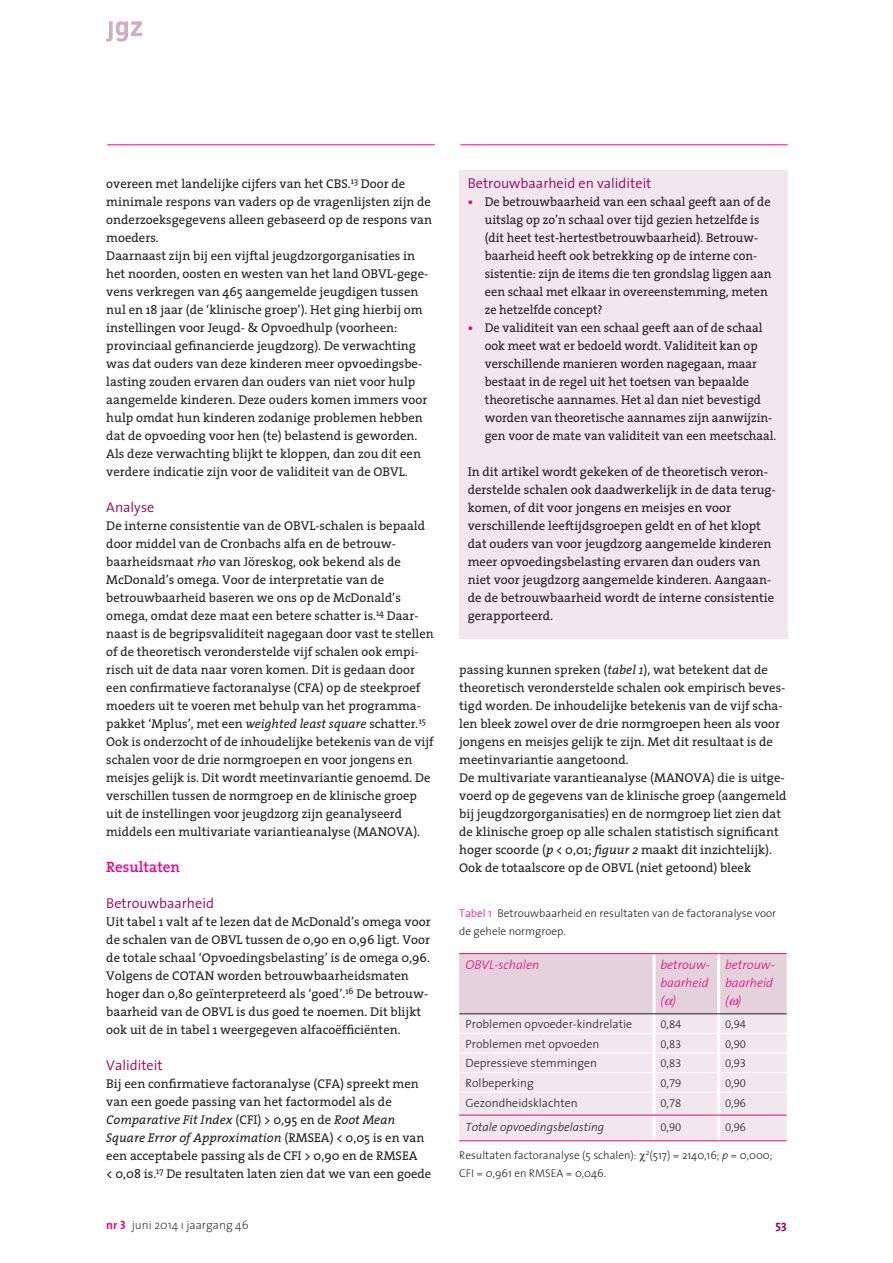
<style>
.page{position:relative;width:893px;height:1263px;background:#fff}
.page>*{position:absolute;margin:0;border:0;box-sizing:border-box;transform-origin:0 0}
.t1{font:600 15px "The Serif";color:#ed028c}
.t2{font:300 14.25px "The Sans";color:#9e015e}
.t3{font:12.75px/18px "The Serif";color:#231f20}
.t4{font:italic 300 12.75px/18px "The Sans";color:#ed028c}
.t5{font:300 12px "The Sans";color:#231f20}
.t6{font:italic 300 12px "The Sans";color:#231f20}
.t7{font:200 12px "The Sans";color:#231f20}
.t8{font:700 12px "The Serif";color:#9e015e}
.t9{font:300 11.25px/18px "The Sans";color:#231f20}
.t10{font:11.25px "The Sans Light Expert";color:#231f20}
.s1{font-style:italic}
.s2{font-weight:700;color:#ed028c}
.s3{color:#ed028c}
.s4{font-family:"The Sans";font-weight:300;font-size:12px}
.s5{font-family:"The Sans Bold Caps";font-weight:400;color:#ed028c}
</style>
<div class="page">
<svg style="left:106px;top:21px;width:36px;height:21px"></svg>
<hr style="left:460px;top:145px;width:328px;height:1px;background:#ed028c">
<hr style="left:107px;top:145px;width:328px;height:1px;background:#ed028c">
<div style="left:459px;top:170px;width:329px;height:468px;background:#f1e8ed"></div>
<svg style="left:459px;top:953px;width:328px;height:188px;background:#ecdde5"></svg>
<p class="t3" style="left:106px;top:174px;width:327px">overeen met landelijke cijfers van het CBS.<sup>13</sup> Door de minimale respons van vaders op de vragenlijsten zijn de onderzoeksgegevens alleen gebaseerd op de respons van moeders.<br>Daarnaast zijn bij een vijftal jeugdzorgorganisaties in het noorden, oosten en westen van het land OBVL-gege&shy;vens verkregen van 465 aangemelde jeugdigen tussen nul en 18 jaar (de ‘klinische groep’). Het ging hierbij om instellingen voor Jeugd- &amp; Opvoedhulp (voorheen: provinciaal gefinancierde jeugdzorg). De verwachting was dat ouders van deze kinderen meer opvoedingsbe&shy;lasting zouden ervaren dan ouders van niet voor hulp aangemelde kinderen. Deze ouders komen immers voor hulp omdat hun kinderen zodanige problemen hebben dat de opvoeding voor hen (te) belastend is geworden.<br>Als deze verwachting blijkt te kloppen, dan zou dit een verdere indicatie zijn voor de validiteit van de OBVL.</p>
<p class="t2" style="left:106px;top:495px;width:50px">Analyse</p>
<p class="t3" style="left:106px;top:516px;width:329px">De interne consistentie van de OBVL-schalen is bepaald door middel van de Cronbachs alfa en de betrouw&shy;baarheidsmaat <span class="s1">rho</span> van Jöreskog, ook bekend als de McDonald’s omega. Voor de interpretatie van de betrouwbaarheid baseren we ons op de McDonald’s omega, omdat deze maat een betere schatter is.<sup>14</sup> Daar&shy;naast is de begripsvaliditeit nagegaan door vast te stellen of de theoretisch veronderstelde vijf schalen ook empi&shy;risch uit de data naar voren komen. Dit is gedaan door een confirmatieve factoranalyse (CFA) op de steekproef moeders uit te voeren met behulp van het programma&shy;pakket ‘Mplus’, met een <span class="s1">weighted least square</span> schatter<span class="s1">.</span><sup>15<br></sup>Ook is onderzocht of de inhoudelijke betekenis van de vijf schalen voor de drie normgroepen en voor jongens en meisjes gelijk is. Dit wordt meetinvariantie genoemd. De verschillen tussen de normgroep en de klinische groep uit de instellingen voor jeugdzorg zijn geanalyseerd middels een multivariate variantieanalyse (MANOVA).</p>
<p class="t1" style="left:106px;top:854px;width:75px">Resultaten</p>
<p class="t2" style="left:106px;top:891px;width:109px">Betrouwbaarheid</p>
<p class="t3" style="left:106px;top:912px;width:326px">Uit tabel 1 valt af te lezen dat de McDonald’s omega voor de schalen van de OBVL tussen de 0,90 en 0,96 ligt. Voor de totale schaal ‘Opvoedingsbelasting’ is de omega 0,96.<br>Volgens de COTAN worden betrouwbaarheidsmaten hoger dan 0,80 geïnterpreteerd als ‘goed’.<sup>16</sup> De betrouw&shy;baarheid van de OBVL is dus goed te noemen. Dit blijkt ook uit de in tabel 1 weergegeven alfacoëfficiënten.</p>
<p class="t2" style="left:106px;top:1053px;width:58px">Validiteit</p>
<p class="t3" style="left:106px;top:1074px;width:327px">Bij een confirmatieve factoranalyse (CFA) spreekt men van een goede passing van het factormodel als de <span class="s1">Comparative Fit Index</span> (CFI) &gt; 0,95 en de <span class="s1">Root Mean Square Error of Approximation</span> (RMSEA) &lt; 0,05 is en van een acceptabele passing als de CFI &gt; 0,90 en de RMSEA<br>&lt; 0,08 is.<sup>17</sup> De resultaten laten zien dat we van een goede</p>
<p class="t2" style="left:468px;top:171px;width:185px">Betrouwbaarheid en validiteit</p>
<p class="t3" style="left:485px;top:192px;width:288px;text-indent:-17px"><span class="s2">•</span> De betrouwbaarheid van een schaal geeft aan of de uitslag op zo’n schaal over tijd gezien hetzelfde is (dit heet test-hertestbetrouwbaarheid). Betrouw&shy;baarheid heeft ook betrekking op de interne con-- sistentie: zijn de items die ten grondslag liggen aan een schaal met elkaar in overeenstemming, meten ze hetzelfde concept?</p>
<p class="t3" style="left:485px;top:318px;width:293px;text-indent:-17px"><span class="s2">•</span> De validiteit van een schaal geeft aan of de schaal ook meet wat er bedoeld wordt. Validiteit kan op verschillende manieren worden nagegaan, maar bestaat in de regel uit het toetsen van bepaalde theoretische aannames. Het al dan niet bevestigd worden van theoretische aannames zijn aanwijzin&shy;gen voor de mate van validiteit van een meetschaal.</p>
<p class="t3" style="left:468px;top:462px;width:310px">In dit artikel wordt gekeken of de theoretisch veron&shy;derstelde schalen ook daadwerkelijk in de data terug&shy;komen, of dit voor jongens en meisjes en voor verschillende leeftijdsgroepen geldt en of het klopt dat ouders van voor jeugdzorg aangemelde kinderen meer opvoedingsbelasting ervaren dan ouders van niet voor jeugdzorg aangemelde kinderen. Aangaan&shy;de de betrouwbaarheid wordt de interne consistentie gerapporteerd.</p>
<p class="t3" style="left:459px;top:660px;width:329px">passing kunnen spreken (<span class="s1">tabel 1</span>), wat betekent dat de theoretisch veronderstelde schalen ook empirisch beves&shy;tigd worden. De inhoudelijke betekenis van de vijf scha&shy;len bleek zowel over de drie normgroepen heen als voor jongens en meisjes gelijk te zijn. Met dit resultaat is de meetinvariantie aangetoond.<br>De multivariate varantieanalyse (MANOVA) die is uitge&shy;voerd op de gegevens van de klinische groep (aangemeld bij jeugdzorgorganisaties) en de normgroep liet zien dat de klinische groep op alle schalen statistisch significant hoger scoorde (<span class="s1">p</span> &lt; 0,01; <span class="s1">figuur 2</span> maakt dit inzichtelijk).<br>Ook de totaalscore op de OBVL (niet getoond) bleek</p>
<p class="t9" style="left:459px;top:904px;width:318px"><span class="s3">Tabel 1</span> Betrouwbaarheid en resultaten van de factoranalyse voor de gehele normgroep.</p>
<p class="t4" style="left:466px;top:955px;width:75px">OBVL-schalen</p>
<p class="t4" style="left:660px;top:955px;width:51px">betrouw&shy;baarheid ( )</p>
<p class="t4" style="left:725px;top:955px;width:51px">betrouw&shy;baarheid ( )</p>
<p class="t5" style="left:466px;top:1014px;width:168px">Problemen opvoeder-kindrelatie</p>
<p class="t10" style="left:660px;top:1015px;width:23px">0<span class="s4">,</span>84</p>
<p class="t10" style="left:725px;top:1015px;width:23px">0<span class="s4">,</span>94</p>
<p class="t5" style="left:466px;top:1034px;width:135px">Problemen met opvoeden</p>
<p class="t10" style="left:660px;top:1035px;width:23px">0<span class="s4">,</span>83</p>
<p class="t10" style="left:725px;top:1035px;width:23px">0<span class="s4">,</span>90</p>
<p class="t5" style="left:466px;top:1053px;width:133px">Depressieve stemmingen</p>
<p class="t10" style="left:660px;top:1054px;width:23px">0<span class="s4">,</span>83</p>
<p class="t10" style="left:725px;top:1054px;width:23px">0<span class="s4">,</span>93</p>
<p class="t5" style="left:466px;top:1073px;width:70px">Rolbeperking</p>
<p class="t10" style="left:660px;top:1074px;width:23px">0<span class="s4">,</span>79</p>
<p class="t10" style="left:725px;top:1074px;width:23px">0<span class="s4">,</span>90</p>
<p class="t5" style="left:466px;top:1092px;width:114px">Gezondheidsklachten</p>
<p class="t10" style="left:660px;top:1093px;width:23px">0<span class="s4">,</span>78</p>
<p class="t10" style="left:725px;top:1093px;width:23px">0<span class="s4">,</span>96</p>
<p class="t6" style="left:466px;top:1117px;width:140px">Totale opvoedingsbelasting</p>
<p class="t10" style="left:660px;top:1118px;width:23px">0<span class="s4">,</span>90</p>
<p class="t10" style="left:725px;top:1118px;width:23px">0<span class="s4">,</span>96</p>
<p class="t9" style="left:459px;top:1146px;width:315px">Resultaten factoranalyse (5 schalen): <sup>2</sup>(517) = 2140,16; <span class="s1">p</span> = 0,000;<br>CFI = 0,961 en RMSEA = 0,046.</p>
<p class="t7" style="left:106px;top:1215px;width:144px"><span class="s2">nr</span> <span class="s5">3</span> juni 2014 ı jaargang 46</p>
<p class="t8" style="left:776px;top:1215px;width:13px">53</p>
</div>
